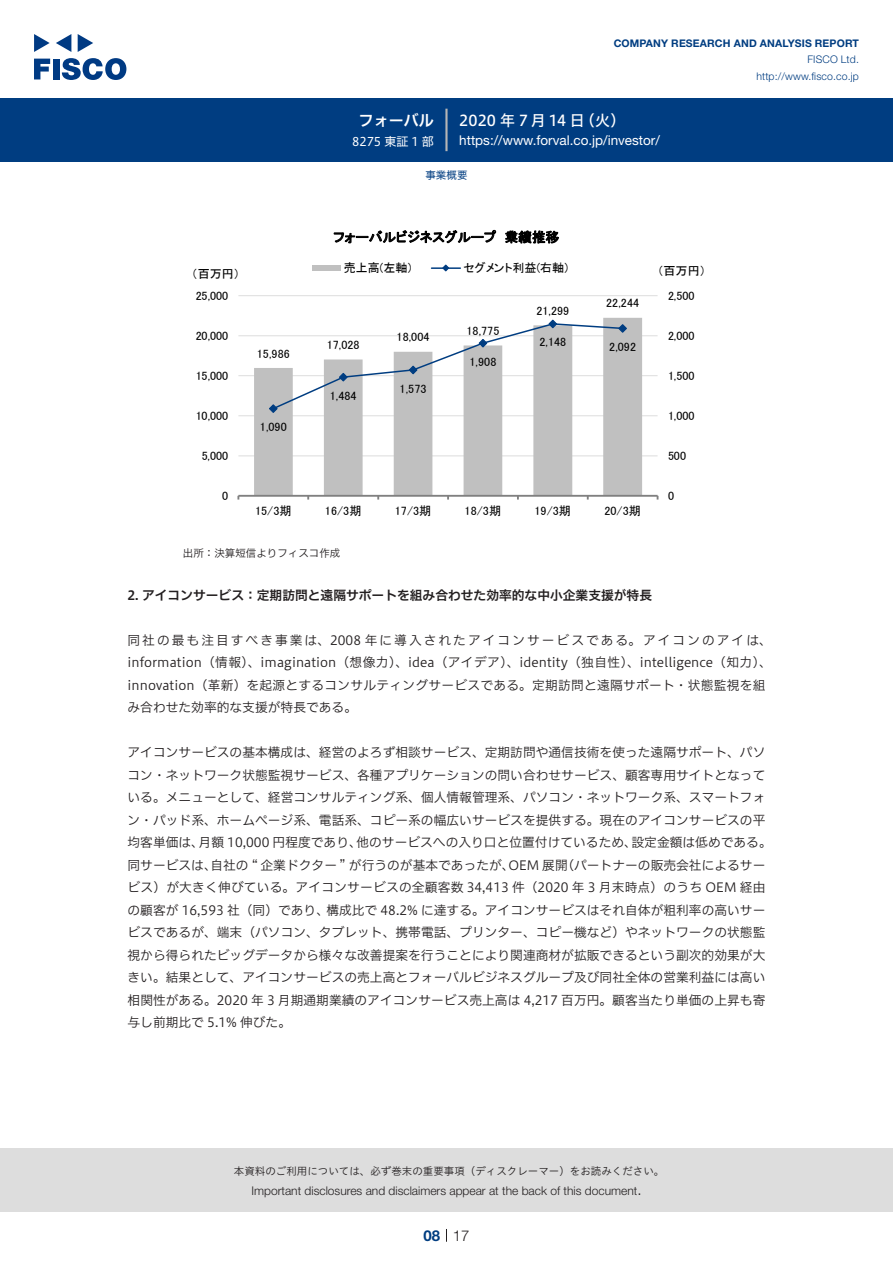
<style>
.page{position:relative;width:893px;height:1263px;background:#fff}
.page>*{position:absolute;margin:0;border:0;box-sizing:border-box;transform-origin:0 0}
.t1{font:15px "Hiragino UD Sans F Std N W5";letter-spacing:.005em;color:#fff}
.t2{font:15px "Hiragino UD Sans F Std N W6";color:#fff}
.t3{font:300 15px "Helvetica Neue LT Std";color:#231f20}
.t4{font:700 15px "Helvetica Neue LT Std";color:#003d81}
.t5{font:13.5px "Helvetica Neue LT Std";color:#fff}
.t6{font:13.5px "MS P Gothic";letter-spacing:.01em;color:#000}
.t7{font:12.75px/22.5px "Hiragino UD Sans F Std N W3";color:#231f20}
.t8{font:12.75px/22.5px "Hiragino UD Sans F Std N W3";letter-spacing:.02em;color:#231f20}
.t9{font:12.75px "Hiragino UD Sans F Std N W6";color:#231f20}
.t10{font:12.15px "MS P Gothic";letter-spacing:.005em;color:#000}
.t11{font:12px "MS P Gothic";letter-spacing:.005em;color:#000}
.t12{font:300 12px "Helvetica Neue LT Std";color:#231f20}
.t13{font:12px "Hiragino UD Sans F Std N W4";color:#fff}
.t14{font:10.5px "Hiragino UD Sans Std W3";color:#231f20}
.t15{font:700 10.5px "Helvetica Neue LT Std";letter-spacing:.015em;color:#003d81}
.t16{font:300 10.5px/16.5px "Helvetica Neue LT Std";letter-spacing:.015em;color:#003d81;text-align:right}
.t17{font:10.5px "Hiragino UD Sans F Std N W3";color:#231f20}
.t18{font:10.5px "Hiragino UD Sans F Std N W4";color:#003d81}
</style>
<div class="page">
<div style="left:0;top:1148px;width:893px;height:64px;background:#ddd"></div>
<svg style="left:34px;top:59px;width:16px;height:20px"></svg>
<div style="left:53px;top:59px;width:6px;height:20px;background:#003a83"></div>
<svg style="left:62px;top:58px;width:64px;height:22px"></svg>
<svg style="left:34px;top:34px;width:16px;height:18px"></svg>
<svg style="left:78px;top:34px;width:15px;height:18px"></svg>
<svg style="left:56px;top:34px;width:15px;height:18px"></svg>
<div style="left:0;top:98px;width:893px;height:64px;background:#003d81"></div>
<hr style="left:445px;top:109px;width:3px;height:42px;background:#b5b5b6">
<svg style="left:446px;top:1229px;width:1px;height:13px"></svg>
<hr style="left:238px;top:455px;width:420px;height:1px;background:#ddd">
<hr style="left:238px;top:415px;width:420px;height:1px;background:#ddd">
<hr style="left:238px;top:375px;width:420px;height:1px;background:#ddd">
<hr style="left:238px;top:335px;width:420px;height:1px;background:#ddd">
<hr style="left:238px;top:295px;width:420px;height:1px;background:#ddd">
<svg style="left:254px;top:318px;width:388px;height:177px;fill:#c0c0c0"></svg>
<hr style="left:238px;top:495px;width:420px;height:2px;background:#808080">
<svg style="left:268px;top:319px;width:360px;height:95px"></svg>
<div style="left:312px;top:265px;width:29px;height:6px;background:#c0c0c0"></div>
<hr style="left:432px;top:267px;width:28px;height:2px;background:#003d81">
<svg style="left:441px;top:264px;width:9px;height:8px"></svg>
<p class="t2" style="left:359px;top:109px;width:77px">フォーバル</p>
<p class="t13" style="left:352px;top:132px;width:83px">8275 東証 1 部</p>
<p class="t15" style="left:614px;top:37px;width:247px">COMPANY RESEARCH AND ANALYSIS REPORT</p>
<p class="t16" style="left:756px;top:51px;width:104px">FISCO Ltd. http://www.fisco.co j p.</p>
<p class="t1" style="left:580px;top:109px;width:47px">（火(</p>
<p class="t1" style="left:459px;top:109px;width:127px">2020 年 7 月 14 日</p>
<p class="t5" style="left:459px;top:132px;width:202px">https://www.forval.co j p. /investor/</p>
<p class="t18" style="left:425px;top:167px;width:43px">事業概要</p>
<p class="t11" style="left:192px;top:268px;width:50px">（百万円）</p>
<p class="t6" style="left:334px;top:230px;width:164px">フォーバルビジネスグループ</p>
<p class="t11" style="left:463px;top:262px;width:106px">セグメント利益(右軸(</p>
<p class="t6" style="left:505px;top:230px;width:56px">業績推移</p>
<p class="t11" style="left:344px;top:262px;width:69px">売上高(左軸)</p>
<p class="t11" style="left:657px;top:265px;width:50px">（百万円(</p>
<p class="t11" style="left:196px;top:289px;width:34px">25,000</p>
<p class="t11" style="left:536px;top:305px;width:34px">21,299</p>
<p class="t11" style="left:606px;top:297px;width:34px">22,244</p>
<p class="t11" style="left:668px;top:289px;width:28px">2,500</p>
<p class="t11" style="left:196px;top:329px;width:34px">20,000</p>
<p class="t11" style="left:257px;top:347px;width:34px">15,986</p>
<p class="t11" style="left:327px;top:339px;width:34px">17,028</p>
<p class="t11" style="left:397px;top:331px;width:34px">18,004</p>
<p class="t11" style="left:466px;top:325px;width:34px">18,775</p>
<p class="t11" style="left:469px;top:355px;width:28px">1,908</p>
<p class="t11" style="left:539px;top:336px;width:28px">2,148</p>
<p class="t11" style="left:609px;top:341px;width:28px">2,092</p>
<p class="t11" style="left:668px;top:329px;width:28px">2,000</p>
<p class="t11" style="left:196px;top:369px;width:34px">15,000</p>
<p class="t11" style="left:668px;top:369px;width:28px">1,500</p>
<p class="t11" style="left:330px;top:389px;width:28px">1,484</p>
<p class="t11" style="left:400px;top:382px;width:28px">1,573</p>
<p class="t11" style="left:196px;top:409px;width:34px">10,000</p>
<p class="t11" style="left:260px;top:421px;width:28px">1,090</p>
<p class="t11" style="left:668px;top:409px;width:28px">1,000</p>
<p class="t11" style="left:202px;top:449px;width:28px">5,000</p>
<p class="t11" style="left:668px;top:449px;width:20px">500</p>
<p class="t11" style="left:222px;top:490px;width:8px">0</p>
<p class="t11" style="left:668px;top:490px;width:8px">0</p>
<p class="t10" style="left:255px;top:505px;width:38px">15/3期</p>
<p class="t10" style="left:325px;top:505px;width:38px">16/3期</p>
<p class="t10" style="left:395px;top:505px;width:38px">17/3期</p>
<p class="t10" style="left:465px;top:505px;width:38px">18/3期</p>
<p class="t10" style="left:534px;top:505px;width:38px">19/3期</p>
<p class="t10" style="left:604px;top:505px;width:38px">20/3期</p>
<p class="t17" style="left:183px;top:545px;width:159px">出所：決算短信よりフィスコ作成</p>
<p class="t9" style="left:128px;top:585px;width:526px">2. アイコンサービス：定期訪問と遠隔サポートを組み合わせた効率的な中小企業支援が特長</p>
<p class="t8" style="left:128px;top:628px;width:646px">同社の最も注目すべき事業は、2008年に導入されたアイコンサービスである。アイコンのアイは、information（情報）、imagination（想像力）、idea（アイデア）、identity（独自性）、intelligence（知力、( innovation（革新）を起源とするコンサルティングサービスである。定期訪問と遠隔サポート・状態監視を組み合わせた効率的な支援が特長である。</p>
<p class="t7" style="left:128px;top:740px;width:639px">アイコンサービスの基本構成は、経営のよろず相談サービス、定期訪問や通信技術を使った遠隔サポート、パソ</p>
<p class="t7" style="left:128px;top:763px;width:639px">コン・ネットワーク状態監視サービス、各種アプリケーションの問い合わせサービス、顧客専用サイトとなって</p>
<p class="t7" style="left:128px;top:785px;width:639px">いる。メニューとして、経営コンサルティング系、個人情報管理系、パソコン・ネットワーク系、スマートフォ</p>
<p class="t7" style="left:128px;top:808px;width:639px">ン・パッド系、ホームページ系、電話系、コピー系の幅広いサービスを提供する。現在のアイコンサービスの平</p>
<p class="t7" style="left:631px;top:830px;width:142px">設定金額は低めである。</p>
<p class="t7" style="left:356px;top:830px;width:282px">他のサービスへの入り口と位置付けているため、</p>
<p class="t7" style="left:128px;top:830px;width:78px">均客単価は、</p>
<p class="t7" style="left:199px;top:830px;width:165px">月額 10,000 円程度であり、</p>
<p class="t7" style="left:128px;top:853px;width:91px">同サービスは、</p>
<p class="t7" style="left:128px;top:875px;width:639px">ビス）が大きく伸びている。アイコンサービスの全顧客数 34,413 件（2020 年 3 月末時点）のうち OEM 経由</p>
<p class="t7" style="left:326px;top:898px;width:441px">構成比で 48.2% に達する。アイコンサービスはそれ自体が粗利率の高いサー</p>
<p class="t7" style="left:210px;top:853px;width:306px">自社の “ 企業ドクター ” が行うのが基本であったが、</p>
<p class="t7" style="left:561px;top:853px;width:205px">（パートナーの販売会社によるサー</p>
<p class="t7" style="left:508px;top:853px;width:61px">OEM 展開</p>
<p class="t7" style="left:128px;top:898px;width:639px">の顧客が 16,593 社（同）であり、<br>ビスであるが、端末（パソコン、タブレット、携帯電話、プリンター、コピー機など）やネットワークの状態監視から得られたビッグデータから様々な改善提案を行うことにより関連商材が拡販できるという副次的効果が大きい。結果として、アイコンサービスの売上高とフォーバルビジネスグループ及び同社全体の営業利益には高い相関性がある。2020 年 3 月期通期業績のアイコンサービス売上高は 4,217 百万円。顧客当たり単価の上昇も寄与し前期比で 5.1% 伸びた。</p>
<p class="t14" style="left:234px;top:1163px;width:432px">本資料のご利用については、必ず巻末の重要事項（ディスクレーマー）をお読みください。</p>
<p class="t3" style="left:637px;top:1180px;width:6px">.</p>
<p class="t12" style="left:251px;top:1183px;width:387px">Important disclosures and disclaimers appear at the back of this document</p>
<p class="t4" style="left:423px;top:1226px;width:18px">08</p>
<p class="t3" style="left:453px;top:1226px;width:18px">17</p>
</div>
